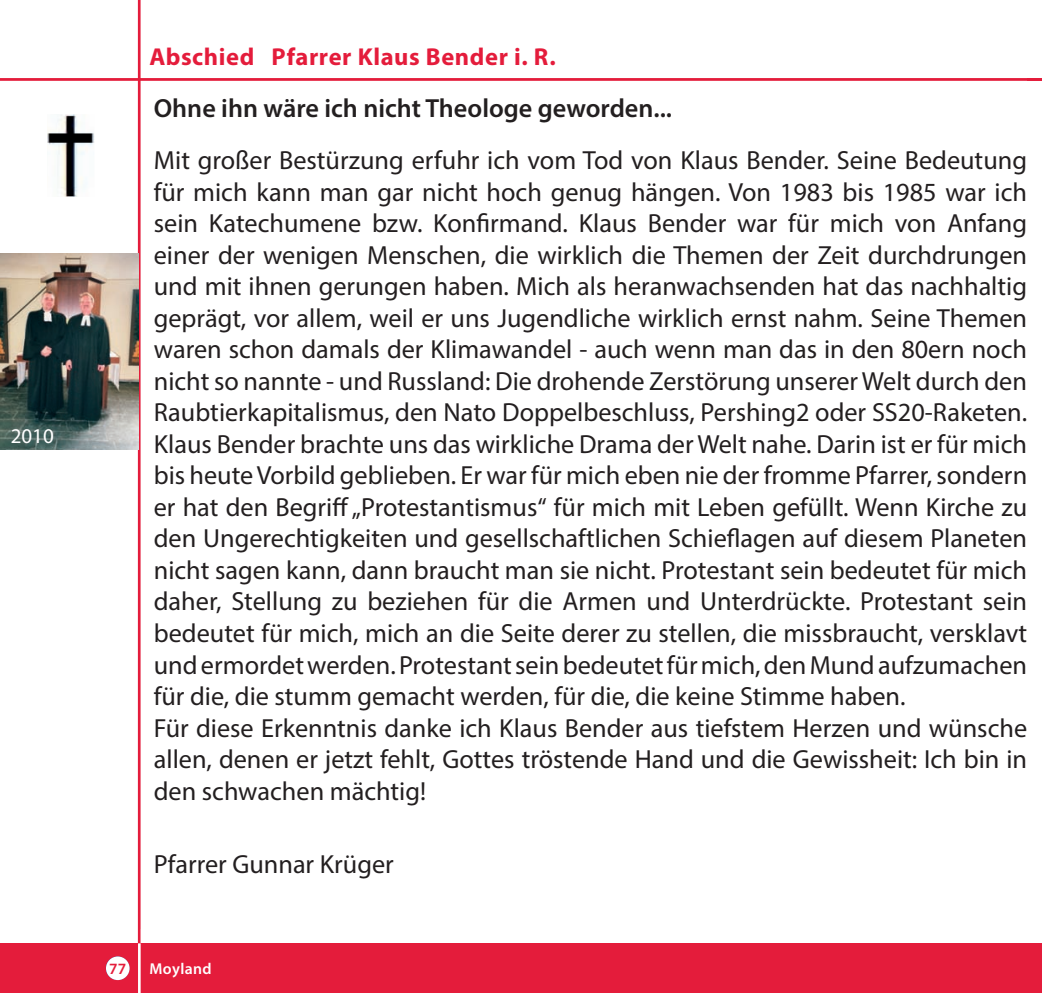
<style>
.page{position:relative;width:1042px;height:993px;background:#fff}
.page>*{position:absolute;margin:0;border:0;box-sizing:border-box;transform-origin:0 0}
.t1{font:26.25px/31.5px "Myriad Pro";color:#231f20}
.t2{font:600 26.25px "Myriad Pro";color:#231f20}
.t3{font:700 24.5px "Myriad Pro";letter-spacing:.025em;color:#e41c3b}
.t4{font:21px "Myriad Pro";color:#fff}
.t5{font:600 15.75px "Myriad Pro";letter-spacing:.025em;color:#fff}
.t6{font:600 15.75px "Myriad Pro";color:#e41c3b}
</style>
<div class="page">
<hr style="left:0;top:78px;width:1042px;height:3px;background:#e41c3b">
<hr style="left:138px;top:0;width:2px;height:949px;background:#e41c3b">
<div style="left:0;top:943px;width:1042px;height:49px;background:#e41c3b"></div>
<hr style="left:138px;top:943px;width:3px;height:49px;background:#fff">
<div style="left:106px;top:956px;width:24px;height:23px;background:#fff;border-radius:50%"></div>
<img style="left:47px;top:114px;width:47px;height:83px">
<img style="left:0;top:253px;width:139px;height:196px">
<p class="t4" style="left:11px;top:422px;width:45px">2010</p>
<p class="t3" style="left:149px;top:40px;width:408px">Abschied Pfarrer Klaus Bender i. R.</p>
<p class="t2" style="left:154px;top:91px;width:520px">Ohne ihn wäre ich nicht Theologe geworden...</p>
<p class="t1" style="left:154px;top:144px;width:875px">Mit großer Bestürzung erfuhr ich vom Tod von Klaus Bender. Seine Bedeutung für mich kann man gar nicht hoch genug hängen. Von 1983 bis 1985 war ich sein Katechumene bzw. Konfirmand. Klaus Bender war für mich von Anfang einer der wenigen Menschen, die wirklich die Themen der Zeit durchdrungen und mit ihnen gerungen haben. Mich als heranwachsenden hat das nachhaltig geprägt, vor allem, weil er uns Jugendliche wirklich ernst nahm. Seine Themen waren schon damals der Klimawandel - auch wenn man das in den 80ern noch nicht so nannte - und Russland: Die drohende Zerstörung unserer Welt durch den Raubtierkapitalismus, den Nato Doppelbeschluss, Pershing2 oder SS20-Raketen.<br>Klaus Bender brachte uns das wirkliche Drama der Welt nahe. Darin ist er für mich bis heute Vorbild geblieben. Er war für mich eben nie der fromme Pfarrer, sondern er hat den Begriff „Protestantismus“ für mich mit Leben gefüllt. Wenn Kirche zu den Ungerechtigkeiten und gesellschaftlichen Schieflagen auf diesem Planeten nicht sagen kann, dann braucht man sie nicht. Protestant sein bedeutet für mich daher, Stellung zu beziehen für die Armen und Unterdrückte. Protestant sein für mich, mich an die Seite derer zu stellen, die missbraucht, versklavt<br>und ermordet werden. Protestant sein bedeutet für mich, den Mund aufzumachen</p>
<p class="t1" style="left:332px;top:490px;width:9px">f</p>
<p class="t1" style="left:154px;top:616px;width:875px">bedeutet für mich, mich an ie Seite d rer zu stellen, die missbraucht, versklavt</p>
<p class="t1" style="left:154px;top:679px;width:753px">für die, die stumm gemacht werden, für die, die keine Stimme haben.</p>
<p class="t1" style="left:154px;top:711px;width:875px">Für diese Erkenntnis danke ich Klaus Bender aus tiefstem Herzen und wünsche allen, denen er jetzt fehlt, Gottes tröstende Hand und die Gewissheit: Ich bin in</p>
<p class="t1" style="left:154px;top:774px;width:274px">den schwachen mächtig!</p>
<p class="t1" style="left:154px;top:847px;width:241px">Pfarrer Gunnar Krüger</p>
<p class="t6" style="left:109px;top:958px;width:19px">77</p>
<p class="t5" style="left:149px;top:958px;width:64px">Moyland</p>
</div>
